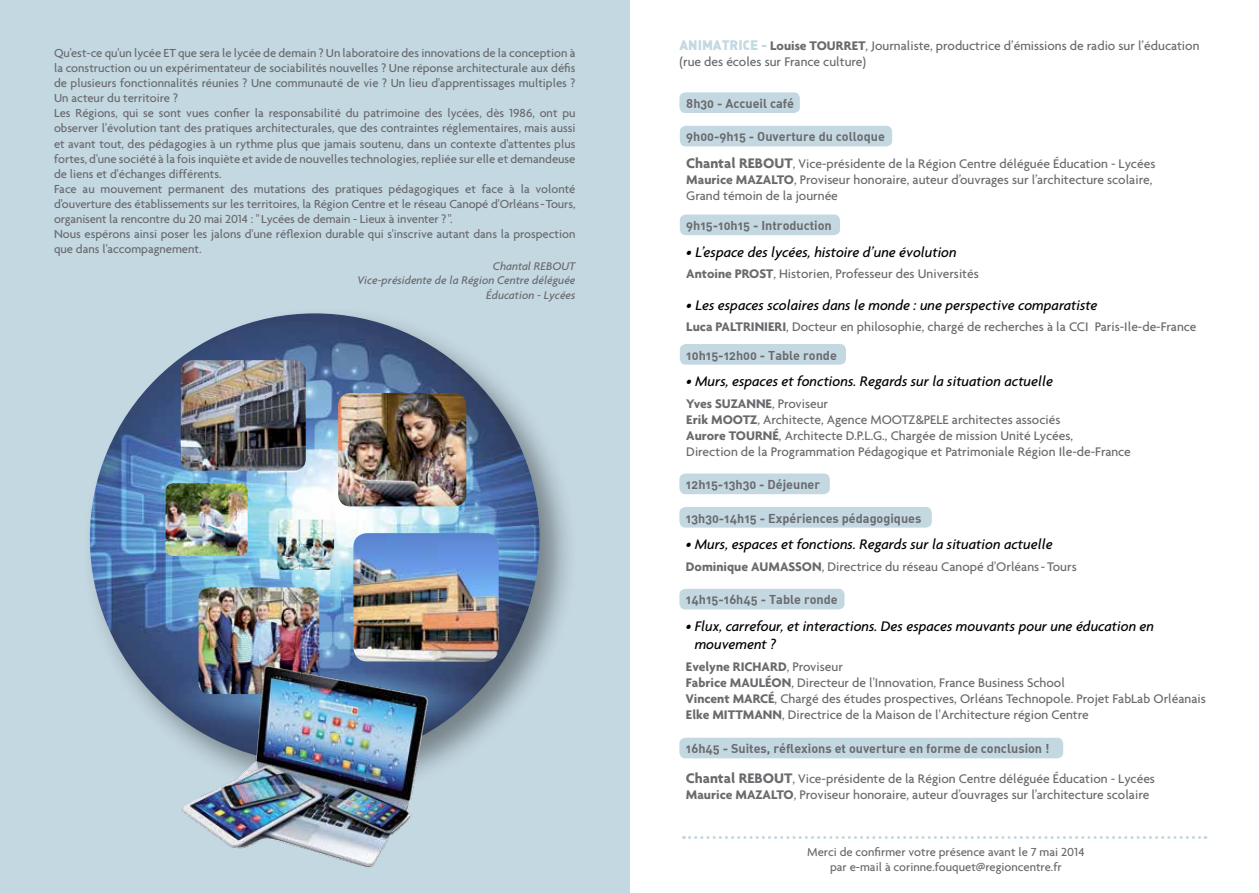
<style>
.page{position:relative;width:1259px;height:893px;background:#fff}
.page>*{position:absolute;margin:0;border:0;box-sizing:border-box;transform-origin:0 0}
.t1{font:italic 500 15px/18px "Agenda";color:#000}
.t2{font:500 13.5px/16.2px "Agenda";color:#696a6d}
.t3{font:500 12.6px/15.1px "Agenda";color:#696a6d}
.t4{font:12.6px "DIN Bold Alternate";color:#696a6d}
.t5{font:italic 500 12px/14.4px "Agenda";color:#696a6d;text-align:right}
.s1{font-family:"DIN Black Alternate";font-weight:400;color:#c4d8e2}
.s2{font-weight:700}
.s3{font-weight:700;font-size:15px}
</style>
<div class="page">
<div style="left:0;top:0;width:629px;height:893px;background:#c4d8e2"></div>
<div style="left:679px;top:92px;width:121px;height:21px;background:#c4d8e2;border-radius:6px"></div>
<div style="left:680px;top:126px;width:212px;height:20px;background:#c4d8e2;border-radius:6px"></div>
<div style="left:680px;top:344px;width:166px;height:21px;background:#c4d8e2;border-radius:6px"></div>
<div style="left:679px;top:473px;width:151px;height:21px;background:#c4d8e2;border-radius:6px"></div>
<div style="left:679px;top:507px;width:252px;height:21px;background:#c4d8e2;border-radius:6px"></div>
<div style="left:679px;top:589px;width:165px;height:20px;background:#c4d8e2;border-radius:6px"></div>
<div style="left:679px;top:738px;width:384px;height:20px;background:#c4d8e2;border-radius:6px"></div>
<div style="left:680px;top:214px;width:160px;height:21px;background:#c4d8e2;border-radius:6px"></div>
<div style="left:81px;top:305px;width:497px;height:497px;background:#000;opacity:.4"></div>
<img style="left:90px;top:313px;width:449px;height:450px;border-radius:225px">
<img style="left:165px;top:483px;width:83px;height:73px">
<img style="left:277px;top:520px;width:57px;height:50px">
<img style="left:198px;top:587px;width:121px;height:68px">
<img style="left:353px;top:533px;width:146px;height:128px">
<img style="left:338px;top:393px;width:128px;height:113px">
<img style="left:179px;top:655px;width:254px;height:213px">
<img style="left:181px;top:360px;width:125px;height:111px">
<svg style="left:683px;top:836px;width:523px;height:3px"></svg>
<p class="t3" style="left:54px;top:45px;width:523px">Qu'est-ce qu'un lycée ET que sera le lycée de demain ? Un laboratoire des innovations de la conception à la construction ou un expérimentateur de sociabilités nouvelles ? Une réponse architecturale aux défis de plusieurs fonctionnalités réunies ? Une communauté de vie ? Un lieu d'apprentissages multiples ?<br>Un acteur du territoire ?<br>Les Régions, qui se sont vues confier la responsabilité du patrimoine des lycées, dès 1986, ont pu observer l'évolution tant des pratiques architecturales, que des contraintes réglementaires, mais aussi et avant tout, des pédagogies à un rythme plus que jamais soutenu, dans un contexte d'attentes plus fortes, d'une société à la fois inquiète et avide de nouvelles technologies, repliée sur elle et demandeuse de liens et d'échanges différents.<br>Face au mouvement permanent des mutations des pratiques pédagogiques et face à la volonté d'ouverture des établissements sur les territoires, la Région Centre et le réseau Canopé d'Orléans-Tours, organisent la rencontre du 20 mai 2014 : "Lycées de demain - Lieux à inventer ?".<br>Nous espérons ainsi poser les jalons d'une réflexion durable qui s'inscrive autant dans la prospection que dans l'accompagnement.</p>
<p class="t5" style="left:357px;top:259px;width:219px">Chantal REBOUT<br>Vice-présidente de la Région Centre déléguée<br>Éducation - Lycées</p>
<p class="t2" style="left:679px;top:37px;width:521px"><span class="s1">ANIMATRICE -</span> <span class="s2">Louise TOURRET</span>, Journaliste, productrice d’émissions de radio sur l’éducation (rue des écoles sur France culture)</p>
<p class="t4" style="left:686px;top:95px;width:109px">8h30 - Accueil café</p>
<p class="t4" style="left:686px;top:129px;width:200px">9h00-9h15 - Ouverture du colloque</p>
<p class="t2" style="left:686px;top:155px;width:470px"><span class="s3">Chantal REBOUT</span>, Vice-présidente de la Région Centre déléguée Éducation - Lycées<br><span class="s2">Maurice MAZALTO</span>, Proviseur honoraire, auteur d’ouvrages sur l’architecture scolaire,<br>Grand témoin de la journée</p>
<p class="t4" style="left:686px;top:217px;width:147px">9h15-10h15 - Introduction</p>
<p class="t1" style="left:686px;top:242px;width:272px">• L’espace des lycées, histoire d’une évolution</p>
<p class="t2" style="left:686px;top:265px;width:294px"><span class="s2">Antoine PROST</span>, Historien, Professeur des Universités</p>
<p class="t1" style="left:686px;top:295px;width:413px">• Les espaces scolaires dans le monde : une perspective comparatiste</p>
<p class="t2" style="left:686px;top:318px;width:512px"><span class="s2">Luca PALTRINIERI</span>, Docteur en philosophie, chargé de recherches à la CCI Paris-Ile-de-France</p>
<p class="t4" style="left:686px;top:347px;width:152px">10h15-12h00 - Table ronde</p>
<p class="t1" style="left:686px;top:372px;width:368px">• Murs, espaces et fonctions. Regards sur la situation actuelle</p>
<p class="t2" style="left:686px;top:395px;width:446px"><span class="s2">Yves SUZANNE</span>, Proviseur<br><span class="s2">Erik MOOTZ</span>, Architecte, Agence MOOTZ&amp;PELE architectes associés<br><span class="s2">Aurore TOURNÉ</span>, Architecte D.P.L.G., Chargée de mission Unité Lycées,<br>Direction de la Programmation Pédagogique et Patrimoniale Région Ile-de-France</p>
<p class="t4" style="left:686px;top:476px;width:136px">12h15-13h30 - Déjeuner</p>
<p class="t4" style="left:686px;top:510px;width:237px">13h30-14h15 - Expériences pédagogiques</p>
<p class="t1" style="left:686px;top:535px;width:368px">• Murs, espaces et fonctions. Regards sur la situation actuelle</p>
<p class="t2" style="left:686px;top:558px;width:392px"><span class="s2">Dominique AUMASSON</span>, Directrice du réseau Canopé d'Orléans-Tours</p>
<p class="t4" style="left:686px;top:592px;width:153px">14h15-16h45 - Table ronde</p>
<p class="t1" style="left:695px;top:617px;width:461px;text-indent:-9px">• Flux, carrefour, et interactions. Des espaces mouvants pour une éducation en mouvement ?</p>
<p class="t2" style="left:686px;top:658px;width:521px"><span class="s2">Evelyne RICHARD</span>, Proviseur<br><span class="s2">Fabrice MAULÉON</span>, Directeur de l'Innovation, France Business School<br><span class="s2">Vincent MARCÉ</span>, Chargé des études prospectives, Orléans Technopole. Projet FabLab Orléanais <span class="s2">Elke MITTMANN</span>, Directrice de la Maison de l'Architecture région Centre</p>
<p class="t4" style="left:686px;top:741px;width:365px">16h45 - Suites, réflexions et ouverture en forme de conclusion !</p>
<p class="t2" style="left:686px;top:770px;width:470px"><span class="s3">Chantal REBOUT</span>, Vice-présidente de la Région Centre déléguée Éducation - Lycées<br><span class="s2">Maurice MAZALTO</span>, Proviseur honoraire, auteur d’ouvrages sur l’architecture scolaire</p>
<p class="t3" style="left:807px;top:844px;width:279px;text-align:center">Merci de confirmer votre présence avant le 7 mai 2014 par e-mail à corinne.fouquet@regioncentre.fr</p>
</div>
